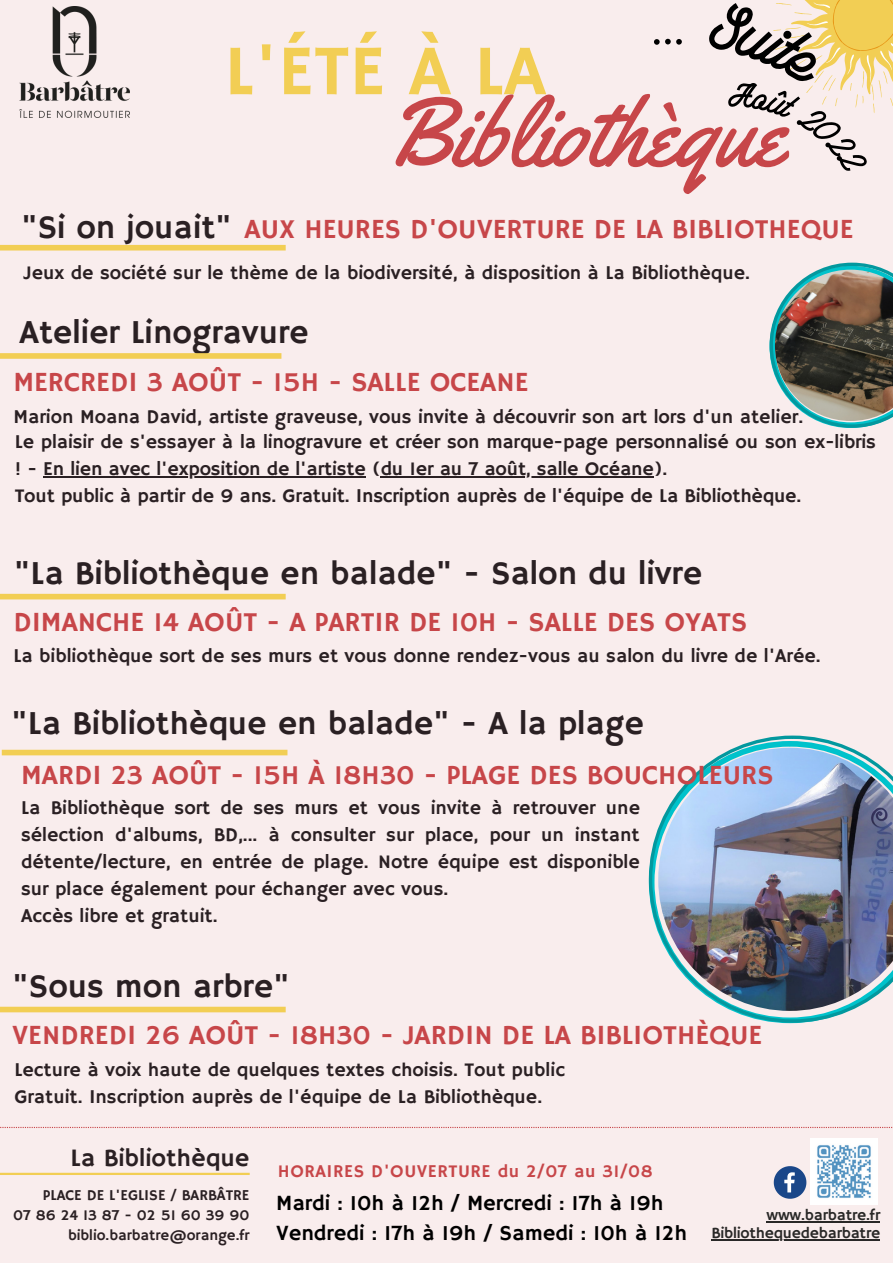
<style>
.page{position:relative;width:893px;height:1264px;background:#fff}
.page>*{position:absolute;margin:0;border:0;box-sizing:border-box;transform-origin:0 0}
.t1{font:96.6px "Yellowtail";color:#c74649}
.t2{font:71.4px "Hammersmith One";color:#f2ce54}
.t3{font:33.3px "Hammersmith One";color:#2a2023}
.t4{font:27.6px "Hammersmith One";color:#c74649}
.t5{font:25.05px "Hammersmith One";color:#2a2023}
.t6{font:21.6px/29.7px "Hammersmith One";color:#000}
.t7{font:19.5px/27px "Hammersmith One";color:#2a2023}
.t8{font:18px "Hammersmith One";letter-spacing:.03em;color:#c74649}
.t9{font:15.6px/18.3px "Hammersmith One";letter-spacing:-.01em;color:#292827;text-align:right}
.t10{font:15px/20.2px "Hammersmith One";color:#2a2023;text-align:right}
.s1{font-size:33.3px;color:#2a2023}
</style>
<div class="page">
<div style="left:0;top:0;width:892px;height:1262px;background:#f9eded"></div>
<img style="left:19px;top:7px;width:110px;height:110px">
<div style="left:0;top:594px;width:286px;height:5px;background:#f2ce54"></div>
<div style="left:0;top:245px;width:286px;height:5px;background:#f2ce54"></div>
<svg style="left:769px;top:263px;width:117px;height:165px"></svg>
<img style="left:774px;top:270px;width:118px;height:151px">
<svg style="left:648px;top:735px;width:204px;height:287px"></svg>
<img style="left:658px;top:747px;width:234px;height:263px">
<svg style="left:0;top:1126px;width:892px;height:1px"></svg>
<div style="left:0;top:353px;width:281px;height:6px;background:#f2ce54"></div>
<svg style="left:773px;top:1166px;width:33px;height:32px"></svg>
<img style="left:810px;top:1138px;width:67px;height:66px">
<div style="left:2px;top:749px;width:285px;height:6px;background:#f2ce54"></div>
<div style="left:0;top:1006px;width:286px;height:6px;background:#f2ce54"></div>
<hr style="left:0;top:1172px;width:250px;height:2px;background:#f2ce54">
<hr style="left:766px;top:1221px;width:114px;height:1px;background:#292827">
<hr style="left:711px;top:1239px;width:169px;height:2px;background:#292827">
<hr style="left:43px;top:476px;width:322px;height:1px;background:#2a2023">
<hr style="left:380px;top:476px;width:273px;height:1px;background:#2a2023">
<svg style="left:773px;top:0;width:119px;height:113px"></svg>
<h2 class="t2" style="left:224px;top:30px;width:323px">L'ÉTÉ À LA</h2>
<h1 class="t1" style="left:385px;top:71px;width:401px">Bibliothèque</h1>
<h3 class="t4" style="left:21px;top:213px;width:834px"><span class="s1">"Si on jouait"</span> AUX HEURES D'OUVERTURE DE LA BIBLIOTHEQUE</h3>
<p class="t7" style="left:24px;top:260px;width:727px">Jeux de société sur le thème de la biodiversité, à disposition à La Bibliothèque.</p>
<h3 class="t3" style="left:20px;top:313px;width:290px">Atelier Linogravure</h3>
<h3 class="t4" style="left:13px;top:366px;width:516px">MERCREDI 3 AOÛT - 15H - SALLE OCEANE</h3>
<p class="t7" style="left:13px;top:405px;width:864px;line-height:25.2px">Marion Moana David, artiste graveuse, vous invite à découvrir son art lors d'un atelier.<br>Le plaisir de s'essayer à la linogravure et créer son marque-page personnalisé ou son ex-libris</p>
<p class="t7" style="left:15px;top:456px;width:788px">! - En lien avec l'exposition de l'artiste (du 1er au 7 août, salle Océane).<br>Tout public à partir de 9 ans. Gratuit. Inscription auprès de l'équipe de La Bibliothèque.</p>
<h3 class="t3" style="left:14px;top:553px;width:689px">"La Bibliothèque en balade" - Salon du livre</h3>
<h3 class="t4" style="left:13px;top:606px;width:735px">DIMANCHE 14 AOÛT - A PARTIR DE 10H - SALLE DES OYATS</h3>
<p class="t7" style="left:13px;top:642px;width:808px">La bibliothèque sort de ses murs et vous donne rendez-vous au salon du livre de l'Arée.</p>
<h3 class="t3" style="left:11px;top:704px;width:634px">"La Bibliothèque en balade" - A la plage</h3>
<h3 class="t4" style="left:21px;top:759px;width:753px">MARDI 23 AOÛT - 15H À 18H30 - PLAGE DES BOUCHOLEURS</h3>
<p class="t7" style="left:21px;top:795px;width:620px">La Bibliothèque sort de ses murs et vous invite à retrouver une sélection d'albums, BD,... à consulter sur place, pour un instant détente/lecture, en entrée de plage. Notre équipe est disponible sur place également pour échanger avec vous.<br>Accès libre et gratuit.</p>
<h3 class="t3" style="left:12px;top:966px;width:279px">"Sous mon arbre"</h3>
<h3 class="t4" style="left:12px;top:1019px;width:751px">VENDREDI 26 AOÛT - 18H30 - JARDIN DE LA BIBLIOTHÈQUE</h3>
<p class="t7" style="left:14px;top:1056px;width:552px">Lecture à voix haute de quelques textes choisis. Tout public<br>Gratuit. Inscription auprès de l'équipe de La Bibliothèque.</p>
<p class="t5" style="left:70px;top:1142px;width:180px">La Bibliothèque</p>
<p class="t10" style="left:13px;top:1185px;width:238px">PLACE DE L'EGLISE / BARBÂTRE<br>07 86 24 13 87 - 02 51 60 39 90 biblio.barbatre@orange.fr</p>
<p class="t8" style="left:278px;top:1160px;width:376px">HORAIRES D'OUVERTURE du 2/07 au 31/08</p>
<p class="t6" style="left:276px;top:1189px;width:412px">Mardi : 10h à 12h / Mercredi : 17h à 19h<br>Vendredi : 17h à 19h / Samedi : 10h à 12h</p>
<p class="t9" style="left:711px;top:1206px;width:170px">www.barbatre.fr<br>Bibliothequedebarbatre</p>
</div>
